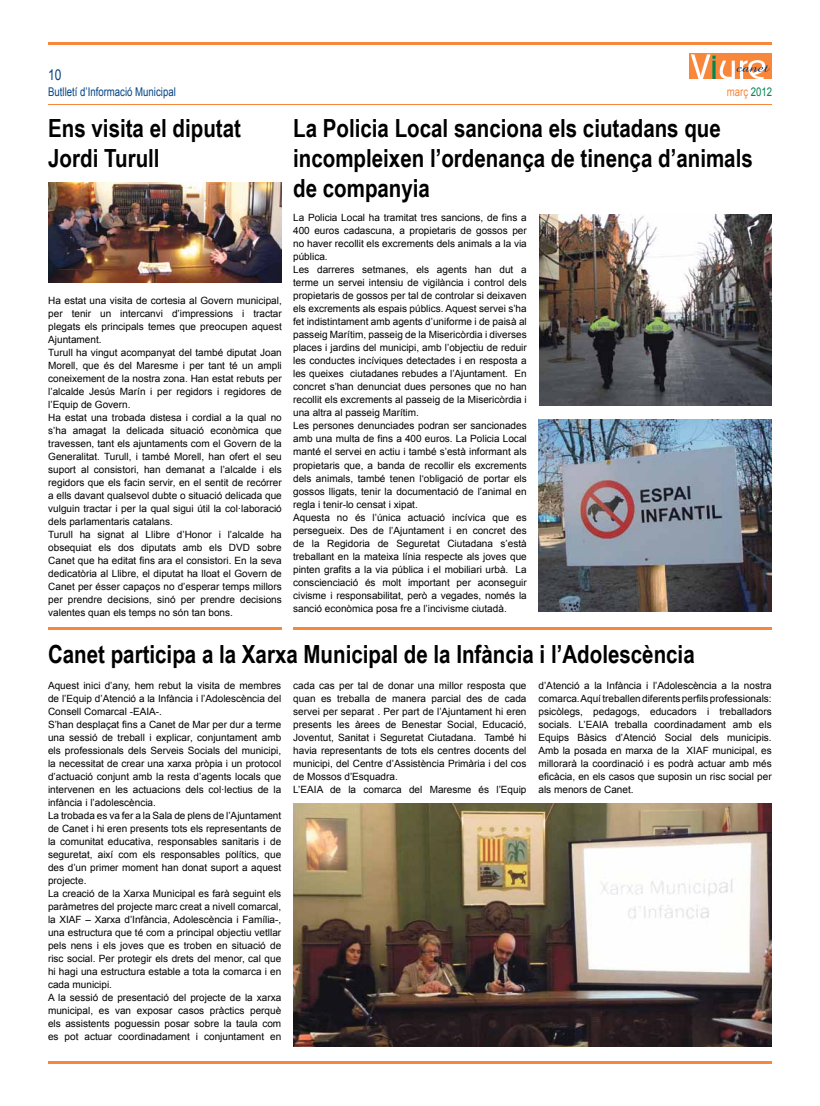
<style>
.page{position:relative;width:820px;height:1106px;background:#fff}
.page>*{position:absolute;margin:0;border:0;box-sizing:border-box;transform-origin:0 0}
.t1{font:700 25px/30px "Arial Narrow";color:#000}
.t2{font:15px "Arial";color:#024385;scale:.8 1}
.t3{font:12px "Arial";color:#024385;scale:.8 1}
.t4{font:12px "Arial";color:#f8873c;scale:.8 1}
.t5{font:10px/13px "Arial";color:#000}
.s1{color:#008751}
</style>
<div class="page">
<hr style="left:48px;top:104px;width:723px;height:1px;background:#f8873c">
<hr style="left:48px;top:42px;width:723px;height:3px;background:#f8873c">
<div style="left:688px;top:53px;width:83px;height:26px;background:#f8873c"></div>
<svg style="left:691px;top:54px;width:78px;height:25px"></svg>
<hr style="left:48px;top:1060px;width:723px;height:3px;background:#f8873c">
<img style="left:293px;top:804px;width:478px;height:242px">
<hr style="left:293px;top:627px;width:478px;height:3px;background:#f8873c">
<hr style="left:48px;top:627px;width:234px;height:3px;background:#f8873c">
<img style="left:48px;top:182px;width:234px;height:100px">
<img style="left:539px;top:214px;width:232px;height:191px">
<img style="left:538px;top:420px;width:233px;height:191px">
<h2 class="t2" style="left:48px;top:65px;width:18px">10</h2>
<p class="t3" style="left:48px;top:83px;width:161px">Butlletí d’Informació Municipal</p>
<p class="t4" style="left:726px;top:83px;width:58px">març <span class="s1">2012</span></p>
<h1 class="t1" style="left:48px;top:112px;width:194px">Ens visita el diputat<br>Jordi Turull</h1>
<p class="t5" style="left:48px;top:294px;width:235px">Ha estat una visita de cortesia al Govern municipal, per tenir un intercanvi d’impressions i tractar plegats els principals temes que preocupen aquest Ajuntament.<br>Turull ha vingut acompanyat del també diputat Joan Morell, que és del Maresme i per tant té un ampli coneixement de la nostra zona. Han estat rebuts per l’alcalde Jesús Marín i per regidors i regidores de l’Equip de Govern.<br>Ha estat una trobada distesa i cordial a la qual no s’ha amagat la delicada situació econòmica que travessen, tant els ajuntaments com el Govern de la Generalitat. Turull, i també Morell, han ofert el seu suport al consistori, han demanat a l’alcalde i els regidors que els facin servir, en el sentit de recórrer a ells davant qualsevol dubte o situació delicada que vulguin tractar i per la qual sigui útil la col·laboració dels parlamentaris catalans.<br>Turull ha signat al Llibre d’Honor i l’alcalde ha obsequiat els dos diputats amb els DVD sobre Canet que ha editat fins ara el consistori. En la seva dedicatòria al Llibre, el diputat ha lloat el Govern de Canet per ésser capaços no d’esperar temps millors per prendre decisions, sinó per prendre decisions valentes quan els temps no són tan bons.</p>
<h1 class="t1" style="left:293px;top:112px;width:461px">La Policia Local sanciona els ciutadans que incompleixen l’ordenança de tinença d’animals de companyia</h1>
<p class="t5" style="left:293px;top:211px;width:235px">La Policia Local ha tramitat tres sancions, de fins a 400 euros cadascuna, a propietaris de gossos per no haver recollit els excrements dels animals a la via pública.<br>Les darreres setmanes, els agents han dut a terme un servei intensiu de vigilància i control dels propietaris de gossos per tal de controlar si deixaven els excrements als espais públics. Aquest servei s’ha fet indistintament amb agents d’uniforme i de paisà al passeig Marítim, passeig de la Misericòrdia i diverses places i jardins del municipi, amb l’objectiu de reduir les conductes incíviques detectades i en resposta a les queixes ciutadanes rebudes a l’Ajuntament. En concret s’han denunciat dues persones que no han recollit els excrements al passeig de la Misericòrdia i una altra al passeig Marítim.<br>Les persones denunciades podran ser sancionades amb una multa de fins a 400 euros. La Policia Local manté el servei en actiu i també s’està informant als propietaris que, a banda de recollir els excrements dels animals, també tenen l‘obligació de portar els gossos lligats, tenir la documentació de l’animal en regla i tenir-lo censat i xipat.<br>Aquesta no és l’única actuació incívica que es persegueix. Des de l’Ajuntament i en concret des de la Regidoria de Seguretat Ciutadana s’està treballant en la mateixa línia respecte als joves que pinten grafits a la via pública i el mobiliari urbà. La conscienciació és molt important per aconseguir civisme i responsabilitat, però a vegades, només la sanció econòmica posa fre a l’incivisme ciutadà.</p>
<h1 class="t1" style="left:48px;top:637px;width:648px">Canet participa a la Xarxa Municipal de la Infància i l’Adolescència</h1>
<p class="t5" style="left:48px;top:679px;width:235px">Aquest inici d’any, hem rebut la visita de membres de l’Equip d’Atenció a la Infància i l’Adolescència del Consell Comarcal -EAIA-.<br>S’han desplaçat fins a Canet de Mar per dur a terme una sessió de treball i explicar, conjuntament amb els professionals dels Serveis Socials del municipi, la necessitat de crear una xarxa pròpia i un protocol d’actuació conjunt amb la resta d’agents locals que intervenen en les actuacions dels col·lectius de la infància i l’adolescència.<br>La trobada es va fer a la Sala de plens de l’Ajuntament de Canet i hi eren presents tots els representants de la comunitat educativa, responsables sanitaris i de seguretat, així com els responsables polítics, que des d’un primer moment han donat suport a aquest projecte.<br>La creació de la Xarxa Municipal es farà seguint els paràmetres del projecte marc creat a nivell comarcal, la XIAF – Xarxa d’Infància, Adolescència i Família-, una estructura que té com a principal objectiu vetllar pels nens i els joves que es troben en situació de risc social. Per protegir els drets del menor, cal que hi hagi una estructura estable a tota la comarca i en cada municipi.<br>A la sessió de presentació del projecte de la xarxa municipal, es van exposar casos pràctics perquè els assistents poguessin posar sobre la taula com es pot actuar coordinadament i conjuntament en</p>
<p class="t5" style="left:293px;top:679px;width:234px">cada cas per tal de donar una millor resposta que quan es treballa de manera parcial des de cada servei per separat . Per part de l’Ajuntament hi eren presents les àrees de Benestar Social, Educació, Joventut, Sanitat i Seguretat Ciutadana. També hi havia representants de tots els centres docents del municipi, del Centre d’Assistència Primària i del cos de Mossos d’Esquadra.<br>L’EAIA de la comarca del Maresme és l’Equip</p>
<p class="t5" style="left:538px;top:679px;width:235px;text-align:justify">d’Atenció a la Infància i l’Adolescència a la nostra comarca. Aquí treballen diferents perfils professionals: psicòlegs, pedagogs, educadors i treballadors socials. L’EAIA treballa coordinadament amb els Equips Bàsics d’Atenció Social dels municipis.<br>Amb la posada en marxa de la XIAF municipal, es millorarà la coordinació i es podrà actuar amb més eficàcia, en els casos que suposin un risc social per als menors de Canet.</p>
</div>
